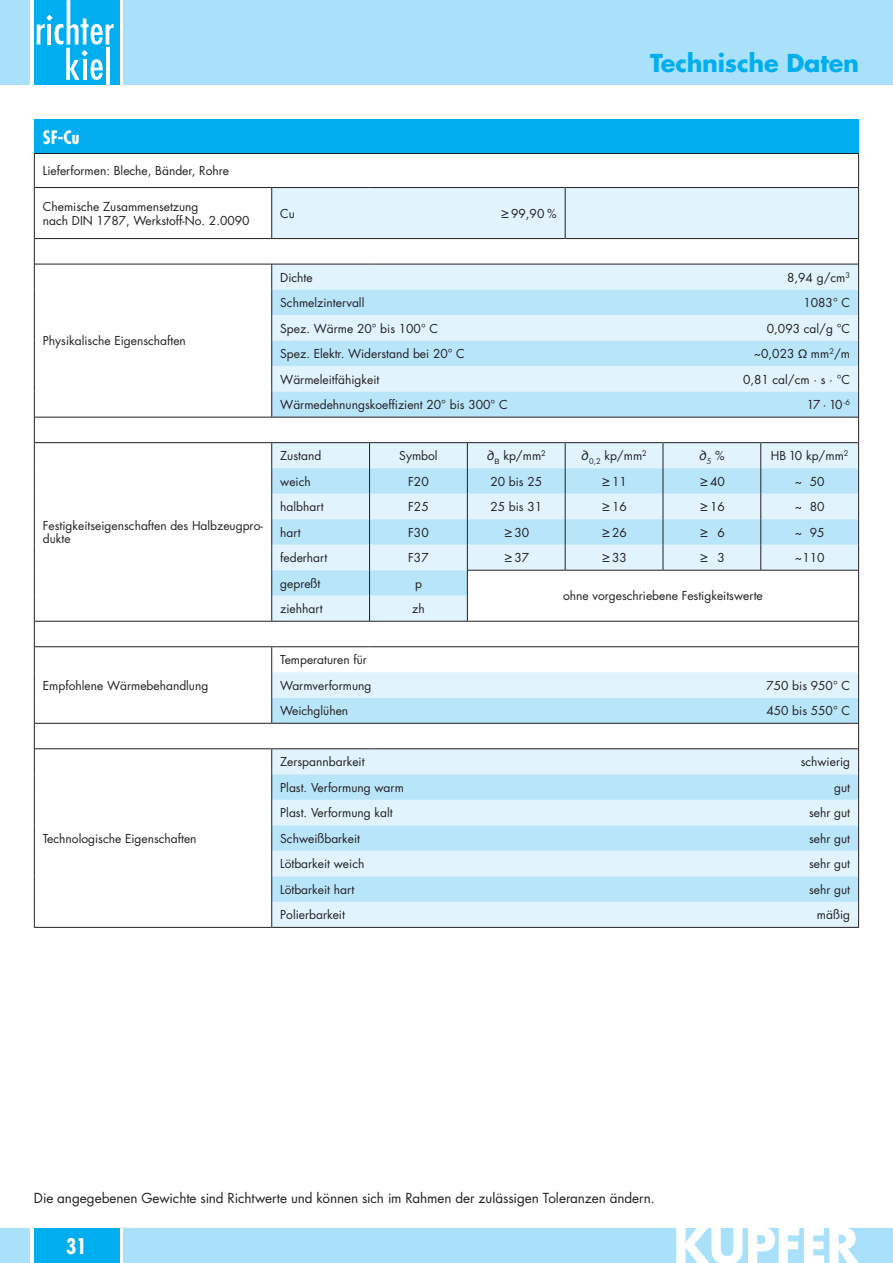
<style>
.page{position:relative;width:893px;height:1263px;background:#fff}
.page>*{position:absolute;margin:0;border:0;box-sizing:border-box;transform-origin:0 0}
.t1{font:700 24px "Futura";letter-spacing:-.01em;color:#00aeef}
.t2{font:700 condensed 21px "Futura";color:#fff}
.t3{font:700 condensed 18px "Futura";color:#fff}
.t4{font:13.5px "Futura";letter-spacing:-.005em;color:#231f20}
.t5{font:12px/13.5px "Futura";color:#231f20}
.t6{font:12px "Verdana";color:#231f20}
.t7{font:12px "Geneva";color:#231f20}
.s1{font-family:"Verdana"}
.s2{font-family:"Pragmatica"}
.s3{font-family:"Geneva"}
.s4{font-family:"Futura"}
</style>
<div class="page">
<div style="left:34px;top:120px;width:824px;height:34px;background:#00aeef"></div>
<svg style="left:272px;top:188px;width:586px;height:739px;fill:#e1f4fd"></svg>
<svg style="left:272px;top:290px;width:586px;height:612px"></svg>
<hr style="left:34px;top:153px;width:1px;height:35px;background:#231f20">
<hr style="left:858px;top:153px;width:1px;height:35px;background:#231f20">
<hr style="left:35px;top:187px;width:236px;height:1px;background:#231f20">
<hr style="left:34px;top:188px;width:1px;height:51px;background:#231f20">
<hr style="left:272px;top:187px;width:97px;height:1px;background:#231f20">
<hr style="left:271px;top:187px;width:1px;height:52px;background:#231f20">
<hr style="left:369px;top:187px;width:196px;height:1px;background:#231f20">
<hr style="left:565px;top:187px;width:98px;height:1px;background:#231f20">
<hr style="left:565px;top:187px;width:1px;height:52px;background:#231f20">
<hr style="left:663px;top:187px;width:195px;height:1px;background:#231f20">
<hr style="left:858px;top:188px;width:1px;height:51px;background:#231f20">
<hr style="left:35px;top:238px;width:236px;height:1px;background:#231f20">
<hr style="left:272px;top:238px;width:293px;height:1px;background:#231f20">
<hr style="left:565px;top:238px;width:293px;height:1px;background:#231f20">
<hr style="left:35px;top:264px;width:236px;height:1px;background:#231f20">
<hr style="left:272px;top:264px;width:97px;height:1px;background:#231f20">
<hr style="left:369px;top:264px;width:489px;height:1px;background:#231f20">
<svg style="left:271px;top:264px;width:1px;height:154px"></svg>
<hr style="left:35px;top:417px;width:236px;height:1px;background:#231f20">
<hr style="left:272px;top:417px;width:586px;height:1px;background:#231f20">
<hr style="left:35px;top:442px;width:236px;height:1px;background:#231f20">
<svg style="left:565px;top:443px;width:1px;height:127px"></svg>
<svg style="left:662px;top:442px;width:1px;height:129px"></svg>
<svg style="left:760px;top:442px;width:1px;height:129px"></svg>
<hr style="left:468px;top:570px;width:97px;height:1px;background:#231f20">
<hr style="left:565px;top:570px;width:97px;height:1px;background:#231f20">
<hr style="left:663px;top:570px;width:97px;height:1px;background:#231f20">
<hr style="left:761px;top:570px;width:97px;height:1px;background:#231f20">
<svg style="left:271px;top:442px;width:1px;height:180px"></svg>
<svg style="left:369px;top:442px;width:1px;height:180px"></svg>
<svg style="left:467px;top:442px;width:1px;height:180px"></svg>
<hr style="left:35px;top:621px;width:236px;height:1px;background:#231f20">
<hr style="left:272px;top:621px;width:97px;height:1px;background:#231f20">
<hr style="left:370px;top:621px;width:97px;height:1px;background:#231f20">
<hr style="left:468px;top:621px;width:390px;height:1px;background:#231f20">
<hr style="left:35px;top:646px;width:236px;height:1px;background:#231f20">
<hr style="left:272px;top:646px;width:97px;height:1px;background:#231f20">
<hr style="left:369px;top:646px;width:489px;height:1px;background:#231f20">
<svg style="left:271px;top:646px;width:1px;height:78px"></svg>
<hr style="left:35px;top:723px;width:236px;height:1px;background:#231f20">
<hr style="left:272px;top:723px;width:586px;height:1px;background:#231f20">
<hr style="left:35px;top:748px;width:236px;height:1px;background:#231f20">
<hr style="left:272px;top:748px;width:97px;height:1px;background:#231f20">
<hr style="left:369px;top:748px;width:489px;height:1px;background:#231f20">
<svg style="left:34px;top:239px;width:1px;height:689px"></svg>
<svg style="left:271px;top:748px;width:1px;height:180px"></svg>
<hr style="left:35px;top:927px;width:236px;height:1px;background:#231f20">
<hr style="left:272px;top:927px;width:586px;height:1px;background:#231f20">
<hr style="left:35px;top:119px;width:237px;height:1px;background:#00aeef">
<hr style="left:34px;top:119px;width:1px;height:34px;background:#00aeef">
<hr style="left:272px;top:119px;width:586px;height:1px;background:#00aeef">
<hr style="left:858px;top:119px;width:1px;height:34px;background:#00aeef">
<hr style="left:35px;top:153px;width:823px;height:1px;background:#231f20">
<svg style="left:858px;top:239px;width:1px;height:689px"></svg>
<hr style="left:272px;top:442px;width:97px;height:1px;background:#231f20">
<hr style="left:370px;top:442px;width:97px;height:1px;background:#231f20">
<hr style="left:468px;top:442px;width:97px;height:1px;background:#231f20">
<hr style="left:565px;top:442px;width:97px;height:1px;background:#231f20">
<hr style="left:663px;top:442px;width:97px;height:1px;background:#231f20">
<hr style="left:761px;top:442px;width:97px;height:1px;background:#231f20">
<div style="left:123px;top:1229px;width:770px;height:34px;background:#aae1fa"></div>
<div style="left:0;top:1229px;width:30px;height:34px;background:#aae1fa"></div>
<div style="left:34px;top:1229px;width:85px;height:34px;background:#00aeef"></div>
<div style="left:34px;top:0;width:85px;height:85px;background:#00aeef"></div>
<hr style="left:106px;top:48px;width:3px;height:37px;background:#fff">
<svg style="left:37px;top:0;width:77px;height:80px"></svg>
<div style="left:123px;top:0;width:770px;height:85px;background:#aae1fa"></div>
<div style="left:0;top:0;width:30px;height:85px;background:#aae1fa"></div>
<svg style="left:676px;top:1228px;width:183px;height:35px"></svg>
<h3 class="t3" style="left:43px;top:129px;width:38px">SF-Cu</h3>
<p class="t5" style="left:43px;top:165px;width:188px">Lieferformen: Bleche, Bänder, Rohre</p>
<p class="t5" style="left:43px;top:201px;width:208px">Chemische Zusammensetzung<br>nach DIN 1787, Werkstoff-No. 2.0090</p>
<p class="t5" style="left:280px;top:208px;width:16px">Cu</p>
<p class="t5" style="left:500px;top:208px;width:58px"><span class="s1">≥</span>99,90 %</p>
<h1 class="t1" style="left:650px;top:52px;width:210px">Technische Daten</h1>
<p class="t5" style="left:43px;top:335px;width:145px">Physikalische Eigenschaften</p>
<p class="t5" style="left:43px;top:520px;width:222px">Festigkeitseigenschaften des Halbzeugpro&shy;dukte</p>
<p class="t5" style="left:43px;top:680px;width:167px">Empfohlene Wärmebehandlung</p>
<p class="t5" style="left:43px;top:833px;width:155px">Technologische Eigenschaften</p>
<p class="t5" style="left:280px;top:272px;width:34px">Dichte</p>
<p class="t5" style="left:787px;top:272px;width:64px">8,94 g/cm<sup>3</sup></p>
<p class="t5" style="left:280px;top:297px;width:86px">Schmelzintervall</p>
<p class="t5" style="left:803px;top:297px;width:48px">1083° C</p>
<p class="t5" style="left:280px;top:322px;width:159px">Spez. Wärme 20° bis 100° C</p>
<p class="t5" style="left:767px;top:322px;width:85px">0,093 cal/g °C</p>
<p class="t5" style="left:280px;top:348px;width:186px">Spez. Elektr. Widerstand bei 20° C</p>
<p class="t5" style="left:754px;top:348px;width:98px">~0,023 <span class="s2">Ω</span> mm<sup>2</sup>/m</p>
<p class="t5" style="left:280px;top:373px;width:101px">Wärmeleitfähigkeit</p>
<p class="t5" style="left:743px;top:373px;width:109px">0,81 cal/cm · s · °C</p>
<p class="t5" style="left:280px;top:399px;width:229px">Wärmedehnungskoeffizient 20° bis 300° C</p>
<p class="t5" style="left:807px;top:399px;width:45px">17 · 10 <sup>-6</sup></p>
<p class="t5" style="left:280px;top:450px;width:43px">Zustand</p>
<p class="t5" style="left:399px;top:450px;width:40px">Symbol</p>
<p class="t5" style="left:487px;top:450px;width:61px"><span class="s3">∂</span><sub>B</sub> kp/mm<sup>2</sup></p>
<p class="t5" style="left:581px;top:450px;width:67px"><span class="s3">∂</span><sub>0,2</sub> kp/mm<sup>2</sup></p>
<p class="t7" style="left:699px;top:448px;width:27px">∂<sub>5</sub> <span class="s4">%</span></p>
<p class="t5" style="left:771px;top:450px;width:79px">HB 10 kp/mm<sup>2</sup></p>
<p class="t5" style="left:280px;top:475px;width:32px">weich</p>
<p class="t5" style="left:408px;top:475px;width:22px">F20</p>
<p class="t5" style="left:490px;top:475px;width:53px">20 bis 25</p>
<p class="t5" style="left:601px;top:475px;width:27px"><span class="s1">≥</span>11</p>
<p class="t5" style="left:699px;top:475px;width:27px"><span class="s1">≥</span>40</p>
<p class="t5" style="left:795px;top:475px;width:31px">~ 50</p>
<p class="t5" style="left:280px;top:501px;width:45px">halbhart</p>
<p class="t5" style="left:408px;top:501px;width:22px">F25</p>
<p class="t5" style="left:490px;top:501px;width:53px">25 bis 31</p>
<p class="t5" style="left:601px;top:501px;width:27px"><span class="s1">≥</span>16</p>
<p class="t5" style="left:699px;top:501px;width:27px"><span class="s1">≥</span>16</p>
<p class="t5" style="left:795px;top:501px;width:31px">~ 80</p>
<p class="t5" style="left:280px;top:527px;width:22px">hart</p>
<p class="t5" style="left:408px;top:527px;width:22px">F30</p>
<p class="t5" style="left:503px;top:527px;width:27px"><span class="s1">≥</span>30</p>
<p class="t5" style="left:601px;top:527px;width:27px"><span class="s1">≥</span>26</p>
<p class="t6" style="left:699px;top:525px;width:27px">≥ <span class="s4">6</span></p>
<p class="t5" style="left:795px;top:527px;width:31px">~ 95</p>
<p class="t5" style="left:280px;top:552px;width:49px">federhart</p>
<p class="t5" style="left:408px;top:552px;width:22px">F37</p>
<p class="t5" style="left:503px;top:552px;width:27px"><span class="s1">≥</span>37</p>
<p class="t5" style="left:601px;top:552px;width:27px"><span class="s1">≥</span>33</p>
<p class="t6" style="left:699px;top:550px;width:27px">≥ <span class="s4">3</span></p>
<p class="t5" style="left:795px;top:552px;width:31px">~110</p>
<p class="t5" style="left:280px;top:578px;width:42px">gepreßt</p>
<p class="t5" style="left:415px;top:578px;width:8px">p</p>
<p class="t5" style="left:563px;top:590px;width:201px">ohne vorgeschriebene Festigkeitswerte</p>
<p class="t5" style="left:280px;top:603px;width:44px">ziehhart</p>
<p class="t5" style="left:412px;top:603px;width:14px">zh</p>
<p class="t5" style="left:280px;top:648px;width:93px;line-height:25.3px">Temperaturen für<br>Warmverformung</p>
<p class="t5" style="left:766px;top:680px;width:85px">750 bis 950° C</p>
<p class="t5" style="left:280px;top:705px;width:70px">Weichglühen</p>
<p class="t5" style="left:766px;top:705px;width:85px">450 bis 550° C</p>
<p class="t5" style="left:280px;top:756px;width:86px">Zerspannbarkeit</p>
<p class="t5" style="left:801px;top:756px;width:51px">schwierig</p>
<p class="t5" style="left:280px;top:782px;width:125px">Plast. Verformung warm</p>
<p class="t5" style="left:834px;top:782px;width:17px">gut</p>
<p class="t5" style="left:280px;top:807px;width:114px">Plast. Verformung kalt</p>
<p class="t5" style="left:809px;top:807px;width:43px">sehr gut</p>
<p class="t5" style="left:280px;top:833px;width:81px">Schweißbarkeit</p>
<p class="t5" style="left:809px;top:833px;width:43px">sehr gut</p>
<p class="t5" style="left:280px;top:858px;width:86px">Lötbarkeit weich</p>
<p class="t5" style="left:809px;top:858px;width:43px">sehr gut</p>
<p class="t5" style="left:280px;top:884px;width:75px">Lötbarkeit hart</p>
<p class="t5" style="left:809px;top:884px;width:43px">sehr gut</p>
<p class="t5" style="left:280px;top:909px;width:66px">Polierbarkeit</p>
<p class="t5" style="left:817px;top:909px;width:35px">mäßig</p>
<p class="t4" style="left:34px;top:1192px;width:622px">Die angegebenen Gewichte sind Richtwerte und können sich im Rahmen der zulässigen Toleranzen ändern.</p>
<h2 class="t2" style="left:66px;top:1237px;width:22px">31</h2>
</div>
